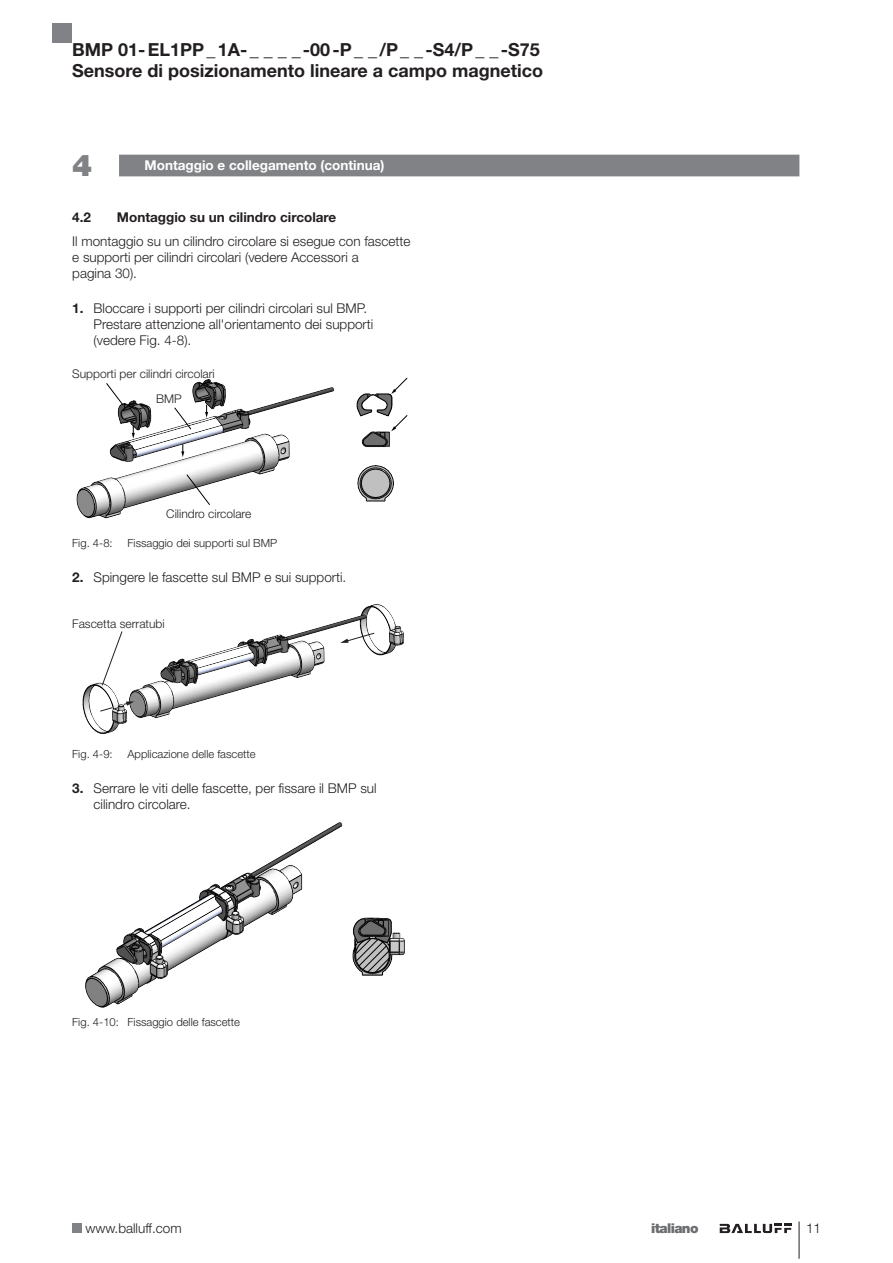
<style>
.page{position:relative;width:893px;height:1263px;background:#fff}
.page>*{position:absolute;margin:0;border:0;box-sizing:border-box;transform-origin:0 0}
.Überschrift_1_Fortse{font:900 30px "Helvetica Neue LT Pro";color:#808285}
.t1{font:700 18px/20.2px "Helvetica Neue LT Pro";color:#231f20}
.Text_Hv45_9pt{font:300 13.5px/15.9px "Helvetica Neue LT Pro";color:#231f20}
.t2{font:700 13.5px "Helvetica Neue LT Pro";color:#231f20}
.Überschrift_1_Fortse-2{font:700 13.5px "Helvetica Neue LT Pro";color:#fff}
.t3{font:900 13.5px "Helvetica Neue LT Pro";letter-spacing:-.05em;color:#6c6d70}
.Legende_HV45_8pt{font:300 12px "Helvetica Neue LT Pro";color:#231f20}
.t4{font:300 11.25px "Helvetica Neue LT Pro";color:#231f20}
.s1{font-weight:700}
</style>
<div class="page">
<div style="left:72px;top:1223px;width:10px;height:10px;background:#808285"></div>
<div style="left:53px;top:23px;width:19px;height:20px;background:#808285"></div>
<hr style="left:799px;top:1221px;width:1px;height:38px;background:#231f20">
<svg style="left:720px;top:1224px;width:72px;height:9px"></svg>
<img style="left:76px;top:379px;width:258px;height:140px">
<img style="left:356px;top:393px;width:38px;height:109px">
<svg style="left:391px;top:377px;width:17px;height:17px"></svg>
<svg style="left:391px;top:414px;width:17px;height:17px"></svg>
<svg style="left:181px;top:444px;width:3px;height:13px"></svg>
<svg style="left:132px;top:426px;width:3px;height:13px"></svg>
<svg style="left:205px;top:405px;width:3px;height:13px"></svg>
<svg style="left:186px;top:474px;width:25px;height:32px"></svg>
<svg style="left:174px;top:407px;width:18px;height:23px"></svg>
<svg style="left:105px;top:382px;width:19px;height:24px"></svg>
<img style="left:82px;top:604px;width:322px;height:131px">
<svg style="left:101px;top:630px;width:22px;height:56px"></svg>
<svg style="left:340px;top:632px;width:35px;height:11px"></svg>
<svg style="left:123px;top:701px;width:11px;height:5px"></svg>
<svg style="left:99px;top:707px;width:14px;height:5px"></svg>
<img style="left:85px;top:822px;width:258px;height:186px">
<img style="left:352px;top:917px;width:53px;height:59px">
<svg style="left:356px;top:939px;width:34px;height:34px"></svg>
<div style="left:119px;top:155px;width:680px;height:21px;background:#808285"></div>
<h2 class="t1" style="left:72px;top:39px;width:472px">BMP 01-EL1PP_1A- _ _ _ _ -00-P_ _ /P_ _ -S4/P_ _-S75<br>Sensore di posizionamento lineare a campo magnetico</h2>
<p class="Überschrift_1_Fortse" style="left:72px;top:147px;width:22px">4</p>
<p class="Überschrift_1_Fortse-2" style="left:145px;top:157px;width:241px">Montaggio e collegamento (continua)</p>
<p class="t2" style="left:72px;top:209px;width:20px">4.2</p>
<p class="t2" style="left:117px;top:209px;width:221px">Montaggio su un cilindro circolare</p>
<p class="Text_Hv45_9pt" style="left:72px;top:233px;width:340px">Il montaggio su un cilindro circolare si esegue con fascette e supporti per cilindri circolari (vedere Accessori a<br>pagina 30).</p>
<p class="Text_Hv45_9pt" style="left:94px;top:300px;width:281px;text-indent:-21px"><span class="s1">1.</span> Bloccare i supporti per cilindri circolari sul BMP.<br>Prestare attenzione all'orientamento dei supporti (vedere Fig. 4-8).</p>
<p class="Legende_HV45_8pt" style="left:72px;top:366px;width:144px">Supporti per cilindri circolari</p>
<p class="Legende_HV45_8pt" style="left:156px;top:391px;width:27px">BMP</p>
<p class="Legende_HV45_8pt" style="left:166px;top:507px;width:87px">Cilindro circolare</p>
<p class="t4" style="left:128px;top:536px;width:151px">Fissaggio dei supporti sul BMP</p>
<p class="Text_Hv45_9pt" style="left:72px;top:569px;width:276px"><span class="s1">2.</span> Spingere le fascette sul BMP e sui supporti.</p>
<p class="t4" style="left:72px;top:536px;width:42px">Fig. 4-8:</p>
<p class="Legende_HV45_8pt" style="left:72px;top:616px;width:94px">Fascetta serratubi</p>
<p class="t4" style="left:128px;top:747px;width:130px">Applicazione delle fascette</p>
<p class="Text_Hv45_9pt" style="left:94px;top:780px;width:285px;text-indent:-21px"><span class="s1">3.</span> Serrare le viti delle fascette, per fissare il BMP sul cilindro circolare.</p>
<p class="t4" style="left:72px;top:747px;width:42px">Fig. 4-9:</p>
<p class="t4" style="left:72px;top:1015px;width:169px">Fig. 4-10: Fissaggio delle fascette</p>
<p class="Text_Hv45_9pt" style="left:85px;top:1220px;width:98px">www.balluff.com</p>
<p class="t3" style="left:651px;top:1220px;width:49px">italiano</p>
<p class="Text_Hv45_9pt" style="left:806px;top:1220px;width:17px">11</p>
</div>
